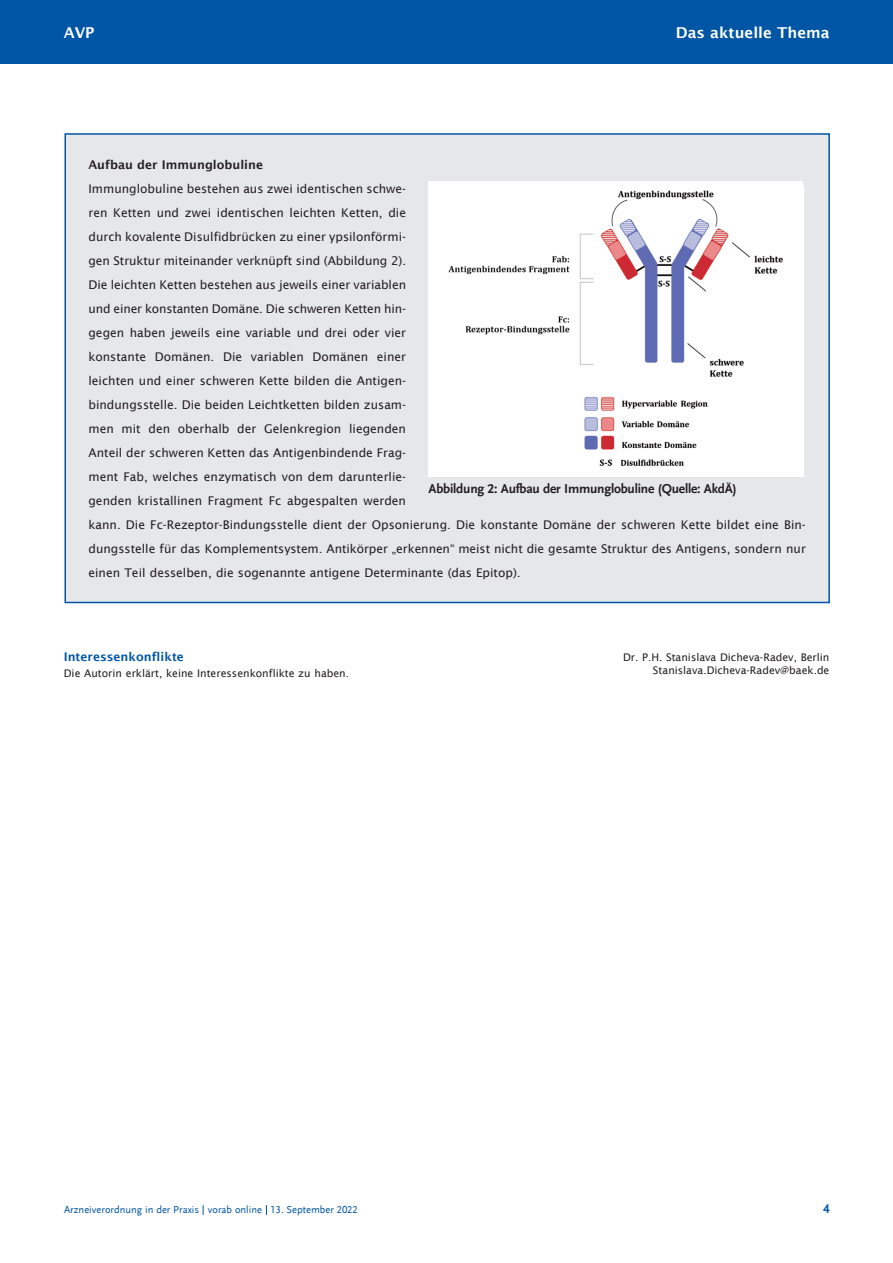
<style>
.page{position:relative;width:893px;height:1263px;background:#fff}
.page>*{position:absolute;margin:0;border:0;box-sizing:border-box;transform-origin:0 0}
.t1{font:600 15px "Lucida Sans";color:#fff}
.t2{font:700 13.5px "Scala Sans LF";letter-spacing:-.015em;color:#231f20}
.t3{font:700 13.5px "Scala Sans LF";color:#0155a5}
.t4{font:12px/24px "Lucida Sans";color:#231f20}
.t5{font:600 12px "Lucida Sans";color:#231f20}
.t6{font:600 12px "Lucida Sans";color:#0155a5}
.t7{font:10.5px/12.6px "Lucida Sans";color:#231f20;text-align:right}
.t8{font:10.5px "Scala Sans LF";color:#0155a5}
</style>
<div class="page">
<div style="left:0;top:0;width:892px;height:64px;background:#0155a5"></div>
<div style="left:66px;top:135px;width:762px;height:467px;background:#e6e7e9"></div>
<div style="left:64px;top:133px;width:766px;height:470px;border:2px solid #0155a5"></div>
<img style="left:429px;top:186px;width:375px;height:291px">
<p class="t1" style="left:64px;top:24px;width:32px">AVP</p>
<p class="t1" style="left:676px;top:24px;width:155px">Das aktuelle Thema</p>
<p class="t5" style="left:88px;top:157px;width:176px">Aufbau der Immunglobuline</p>
<p class="t4" style="left:88px;top:177px;width:719px">Immunglobuline bestehen aus zwei identischen schwe-<br>ren Ketten und zwei identischen leichten Ketten, die<br>durch kovalente Disulfidbrücken zu einer ypsilonförmi -<br>gen Struktur miteinander verknüpft sind (Abbildung 2).<br>Die leichten Ketten bestehen aus jeweils einer variablen<br>und einer konstanten Domäne. Die schweren Ketten hin -<br>gegen haben jeweils eine variable und drei oder vier<br>konstante Domänen. Die variablen Domänen einer<br>leichten und einer schweren Kette bilden die Antigen-<br>bindungsstelle. Die beiden Leichtketten bilden zusam-<br>men mit den oberhalb der Gelenkregion liegenden<br>Anteil der schweren Ketten das Antigenbindende Frag-<br>ment Fab, welches enzymatisch von dem darunterlie-<br>genden kristallinen Fragment Fc abgespalten werden<br>kann. Die Fc-Rezeptor-Bindungsstelle dient der Opsonierung. Die konstante Domäne der schweren Kette bildet eine Bin&shy;dungsstelle für das Komplementsystem. Antikörper „erkennen“ meist nicht die gesamte Struktur des Antigens, sondern nur einen Teil desselben, die sogenannte antigene Determinante (das Epitop).</p>
<p class="t2" style="left:429px;top:481px;width:310px">Abbildung 2: Aufbau der Immunglobuline (Quelle: AkdÄ)</p>
<p class="t6" style="left:64px;top:649px;width:122px">Interessenkonflikte</p>
<p class="t7" style="left:64px;top:667px;width:287px">Die Autorin erklärt, keine Interessenkonflikte zu haben.</p>
<p class="t7" style="left:623px;top:651px;width:208px">Dr. P.H. Stanislava Dicheva-Radev, Berlin<br>Stanislava.Dicheva-Radev@baek.de</p>
<p class="t8" style="left:64px;top:1204px;width:295px">Arzneiverordnung in der Praxis vorab online 13. September 2022</p>
<p class="t3" style="left:823px;top:1201px;width:8px">4</p>
</div>
